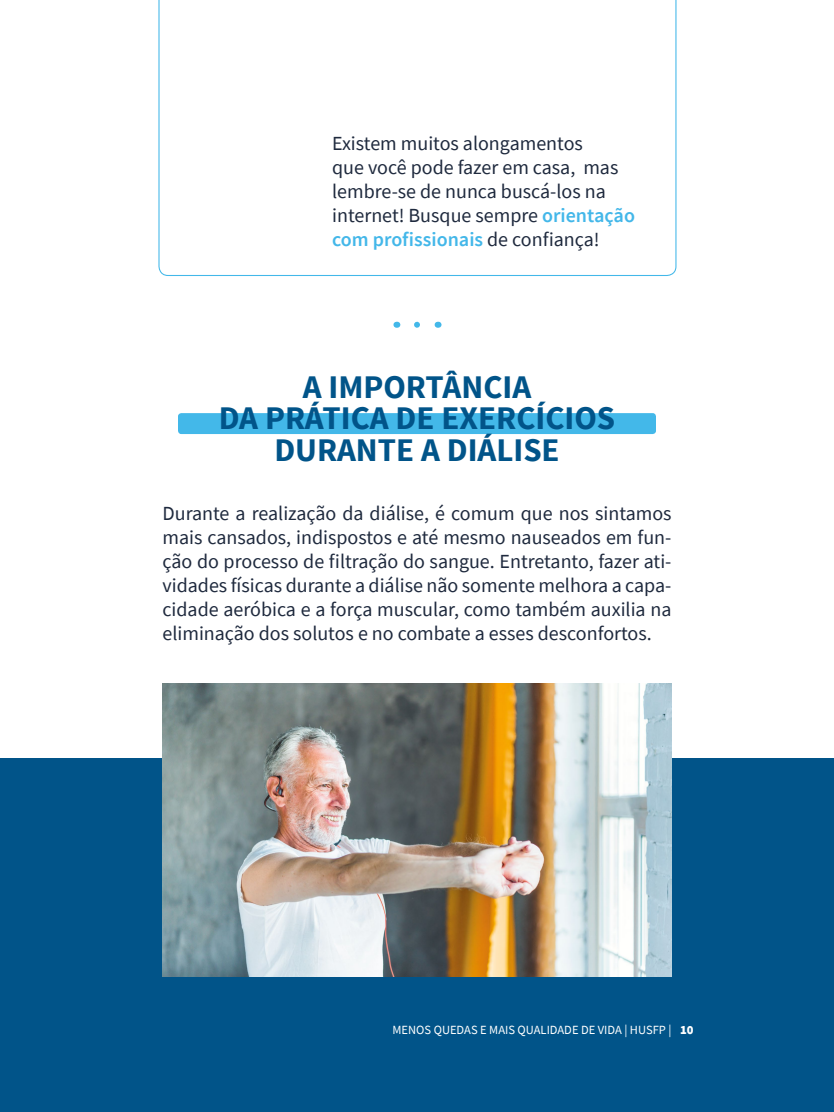
<style>
.page{position:relative;width:834px;height:1112px;background:#fff}
.page>*{position:absolute;margin:0;border:0;box-sizing:border-box;transform-origin:0 0}
.t1{font:700 33px/31.5px "Source Sans Pro";color:#015489;text-align:center}
.t2{font:20px/24px "Source Sans Pro";color:#1f2a3e}
.t3{font:12.5px "Source Sans Pro";color:#fff}
.s1{font-weight:600;color:#43b7e9}
.s2{font-weight:900}
</style>
<div class="page">
<div style="left:0;top:759px;width:834px;height:353px;background:#015489"></div>
<svg style="left:158px;top:0;width:518px;height:276px"></svg>
<div style="left:178px;top:413px;width:478px;height:21px;background:#43b8e9;border-radius:3px"></div>
<svg style="left:417px;top:322px;width:3px;height:6px"></svg>
<img style="left:162px;top:684px;width:510px;height:293px">
<p class="t2" style="left:332px;top:131px;width:304px">Existem muitos alongamentos<br>que você pode fazer em casa, mas lembre-se de nunca buscá-los na internet! Busque sempre <span class="s1">orientação com profissionais</span> de confiança!</p>
<h1 class="t1" style="left:219px;top:372px;width:398px">A IMPORTÂNCIA<br>DA PRÁTICA DE EXERCÍCIOS<br>DURANTE A DIÁLISE</h1>
<p class="t2" style="left:162px;top:501px;width:511px;text-align:justify">Durante a realização da diálise, é comum que nos sintamos mais cansados, indispostos e até mesmo nauseados em fun&shy;ção do processo de filtração do sangue. Entretanto, fazer ati&shy;vidades físicas durante a diálise não somente melhora a capa&shy;cidade aeróbica e a força muscular, como também auxilia na eliminação dos solutos e no combate a esses desconfortos.</p>
<p class="t3" style="left:392px;top:1022px;width:303px">MENOS QUEDAS E MAIS QUALIDADE DE VIDA | HUSFP | <span class="s2">10</span></p>
</div>
